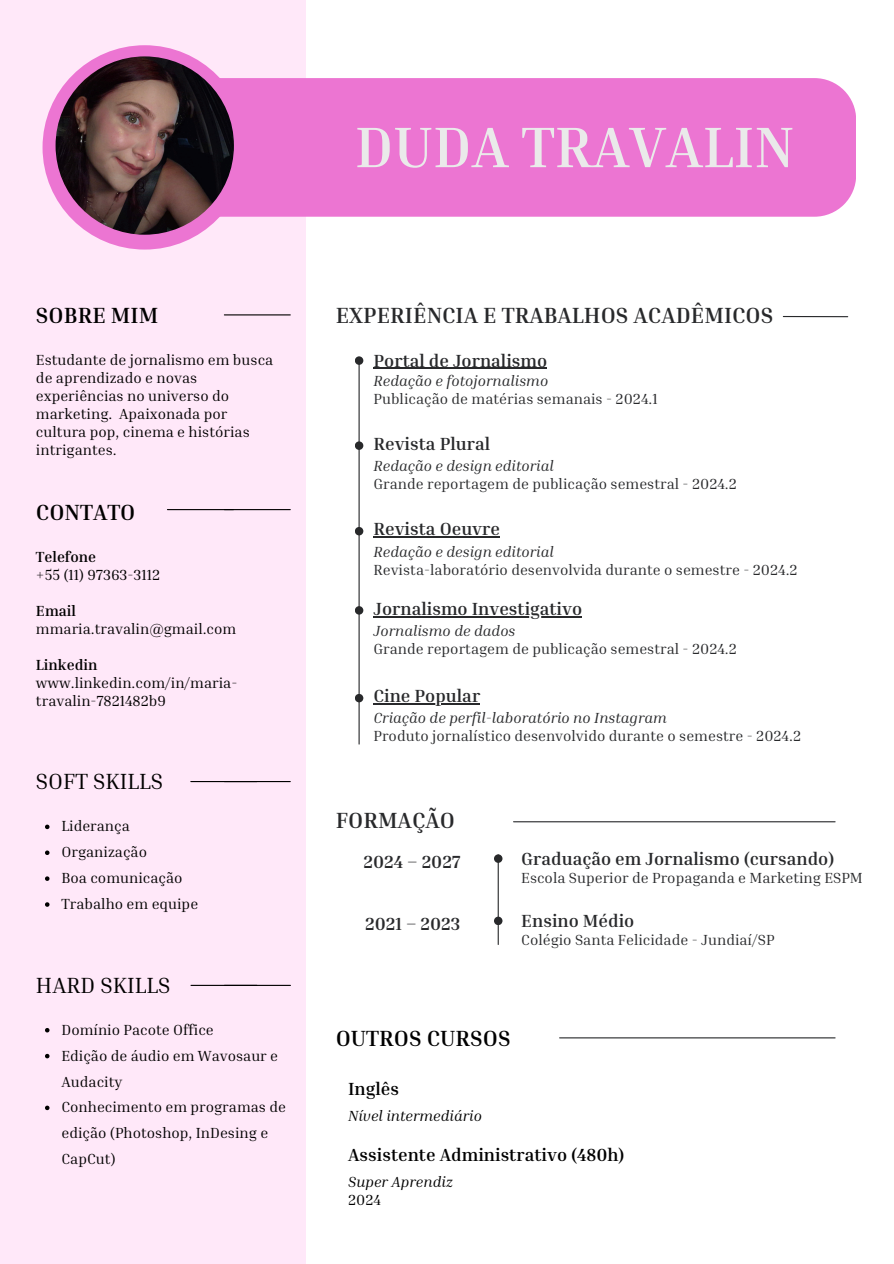
<style>
.page{position:relative;width:894px;height:1264px;background:#fff}
.page>*{position:absolute;margin:0;border:0;box-sizing:border-box;transform-origin:0 0}
.t1{font:700 57.75px "Inria Serif";color:#eaeaea}
.t2{font:700 22.5px "Inria Serif";color:#28292b}
.t3{font:700 22.5px "Inria Serif";color:#000}
.t4{font:22.5px "Inria Serif";color:#000}
.t5{font:700 18px "Inria Serif";color:#28292b}
.t6{font:700 18px "Inria Serif";color:#000}
.t7{font:15px/18px "Inria Serif";color:#000}
.t8{font:15px "Inria Serif";color:#28292b}
.t9{font:italic 15px "Inria Serif";color:#28292b}
.t10{font:italic 15px "Inria Serif";color:#000}
.t11{font:700 15px "Inria Serif";color:#000}
</style>
<div class="page">
<hr style="left:497px;top:855px;width:1px;height:89px;background:#28292b">
<div style="left:494px;top:916px;width:8px;height:9px;background:#28292b;border-radius:50%"></div>
<div style="left:494px;top:854px;width:8px;height:8px;background:#28292b;border-radius:50%"></div>
<hr style="left:513px;top:821px;width:321px;height:1px;background:#28292b">
<hr style="left:358px;top:361px;width:1px;height:383px;background:#28292b">
<div style="left:355px;top:694px;width:8px;height:8px;background:#28292b;border-radius:50%"></div>
<div style="left:355px;top:606px;width:8px;height:8px;background:#28292b;border-radius:50%"></div>
<div style="left:355px;top:441px;width:8px;height:9px;background:#28292b;border-radius:50%"></div>
<hr style="left:783px;top:316px;width:64px;height:1px;background:#28292b">
<div style="left:0;top:0;width:305px;height:1263px;background:#ffe8f9"></div>
<hr style="left:224px;top:314px;width:66px;height:1px;background:#000">
<div style="left:355px;top:356px;width:8px;height:9px;background:#28292b;border-radius:50%"></div>
<div style="left:355px;top:527px;width:8px;height:8px;background:#28292b;border-radius:50%"></div>
<div style="left:220px;top:78px;width:635px;height:139px;background:#ec75d2"></div>
<div style="left:43px;top:45px;width:204px;height:204px;background:#ec75d2;border-radius:50%"></div>
<img style="left:56px;top:56px;width:178px;height:179px;border-radius:50%">
<hr style="left:224px;top:509px;width:66px;height:1px;background:#000">
<hr style="left:224px;top:781px;width:66px;height:1px;background:#000">
<hr style="left:191px;top:781px;width:66px;height:1px;background:#000">
<hr style="left:167px;top:509px;width:66px;height:1px;background:#000">
<hr style="left:224px;top:984px;width:66px;height:1px;background:#000">
<hr style="left:191px;top:984px;width:66px;height:1px;background:#000">
<hr style="left:559px;top:1037px;width:275px;height:1px;background:#28292b">
<hr style="left:373px;top:368px;width:174px;height:1px;background:#28292b">
<svg style="left:45px;top:824px;width:4px;height:5px"></svg>
<svg style="left:45px;top:850px;width:4px;height:5px"></svg>
<svg style="left:45px;top:876px;width:4px;height:4px"></svg>
<svg style="left:45px;top:902px;width:4px;height:4px"></svg>
<hr style="left:373px;top:616px;width:209px;height:1px;background:#28292b">
<hr style="left:373px;top:536px;width:127px;height:1px;background:#28292b">
<hr style="left:373px;top:703px;width:107px;height:1px;background:#28292b">
<svg style="left:45px;top:1028px;width:4px;height:4px"></svg>
<svg style="left:45px;top:1053px;width:4px;height:5px"></svg>
<svg style="left:45px;top:1105px;width:4px;height:5px"></svg>
<p class="t1" style="left:355px;top:111px;width:440px">DUDA TRAVALIN</p>
<p class="t3" style="left:36px;top:301px;width:124px">SOBRE MIM</p>
<p class="t7" style="left:36px;top:350px;width:239px">Estudante de jornalismo em busca de aprendizado e novas experiências no universo do marketing. Apaixonada por cultura pop, cinema e histórias intrigantes.</p>
<p class="t3" style="left:36px;top:498px;width:101px">CONTATO</p>
<p class="t11" style="left:36px;top:547px;width:62px">Telefone</p>
<p class="t7" style="left:36px;top:565px;width:126px">+55 (11) 97363-3112</p>
<p class="t11" style="left:36px;top:601px;width:42px">Email</p>
<p class="t7" style="left:36px;top:619px;width:202px">mmaria.travalin@gmail.com</p>
<p class="t11" style="left:36px;top:655px;width:63px">Linkedin</p>
<p class="t7" style="left:36px;top:673px;width:203px">www.linkedin.com/in/maria&shy;travalin-7821482b9</p>
<h2 class="t4" style="left:36px;top:767px;width:129px">SOFT SKILLS</h2>
<p class="t7" style="left:61px;top:816px;width:70px">Liderança</p>
<p class="t7" style="left:61px;top:842px;width:87px">Organização</p>
<h3 class="t7" style="left:61px;top:868px;width:122px">Boa comunicação</h3>
<p class="t7" style="left:61px;top:894px;width:138px">Trabalho em equipe</p>
<p class="t4" style="left:36px;top:970px;width:136px">HARD SKILLS</p>
<p class="t7" style="left:61px;top:1020px;width:154px">Domínio Pacote Office</p>
<p class="t7" style="left:61px;top:1042px;width:218px;line-height:25.8px">Edição de áudio em Wavosaur e<br>Audacity</p>
<h2 class="t7" style="left:61px;top:1093px;width:226px;line-height:25.8px">Conhecimento em programas de edição (Photoshop, InDesing e<br>CapCut)</h2>
<h2 class="t2" style="left:335px;top:301px;width:439px">EXPERIÊNCIA E TRABALHOS ACADÊMICOS</h2>
<p class="t5" style="left:373px;top:349px;width:175px">Portal de Jornalismo</p>
<h3 class="t9" style="left:373px;top:371px;width:176px">Redação e fotojornalismo</h3>
<p class="t8" style="left:373px;top:389px;width:285px">Publicação de matérias semanais - 2024.1</p>
<p class="t5" style="left:373px;top:432px;width:118px">Revista Plural</p>
<h1 class="t9" style="left:373px;top:456px;width:182px">Redação e design editorial</h1>
<h2 class="t8" style="left:373px;top:474px;width:365px">Grande reportagem de publicação semestral - 2024.2</h2>
<p class="t5" style="left:373px;top:517px;width:128px">Revista Oeuvre</p>
<p class="t9" style="left:373px;top:542px;width:182px">Redação e design editorial</p>
<p class="t8" style="left:373px;top:560px;width:425px">Revista-laboratório desenvolvida durante o semestre - 2024.2</p>
<p class="t5" style="left:373px;top:597px;width:210px">Jornalismo Investigativo</p>
<p class="t9" style="left:373px;top:622px;width:143px">Jornalismo de dados</p>
<p class="t8" style="left:373px;top:640px;width:365px">Grande reportagem de publicação semestral - 2024.2</p>
<p class="t5" style="left:373px;top:684px;width:108px">Cine Popular</p>
<p class="t9" style="left:373px;top:708px;width:295px">Criação de perfil-laboratório no Instagram</p>
<p class="t8" style="left:373px;top:726px;width:429px">Produto jornalístico desenvolvido durante o semestre - 2024.2</p>
<p class="t2" style="left:335px;top:806px;width:121px">FORMAÇÃO</p>
<p class="t5" style="left:363px;top:850px;width:98px">2024 – 2027</p>
<p class="t5" style="left:365px;top:912px;width:97px">2021 – 2023</p>
<p class="t5" style="left:521px;top:847px;width:314px">Graduação em Jornalismo (cursando)</p>
<p class="t8" style="left:521px;top:868px;width:343px">Escola Superior de Propaganda e Marketing ESPM</p>
<p class="t5" style="left:521px;top:909px;width:115px">Ensino Médio</p>
<p class="t8" style="left:521px;top:930px;width:255px">Colégio Santa Felicidade - Jundiaí/SP</p>
<p class="t3" style="left:335px;top:1024px;width:176px">OUTROS CURSOS</p>
<p class="t6" style="left:348px;top:1077px;width:52px">Inglês</p>
<p class="t10" style="left:348px;top:1105px;width:135px">Nível intermediário</p>
<p class="t6" style="left:348px;top:1143px;width:278px">Assistente Administrativo (480h)</p>
<p class="t10" style="left:348px;top:1172px;width:106px">Super Aprendiz</p>
<p class="t7" style="left:348px;top:1190px;width:34px">2024</p>
</div>
